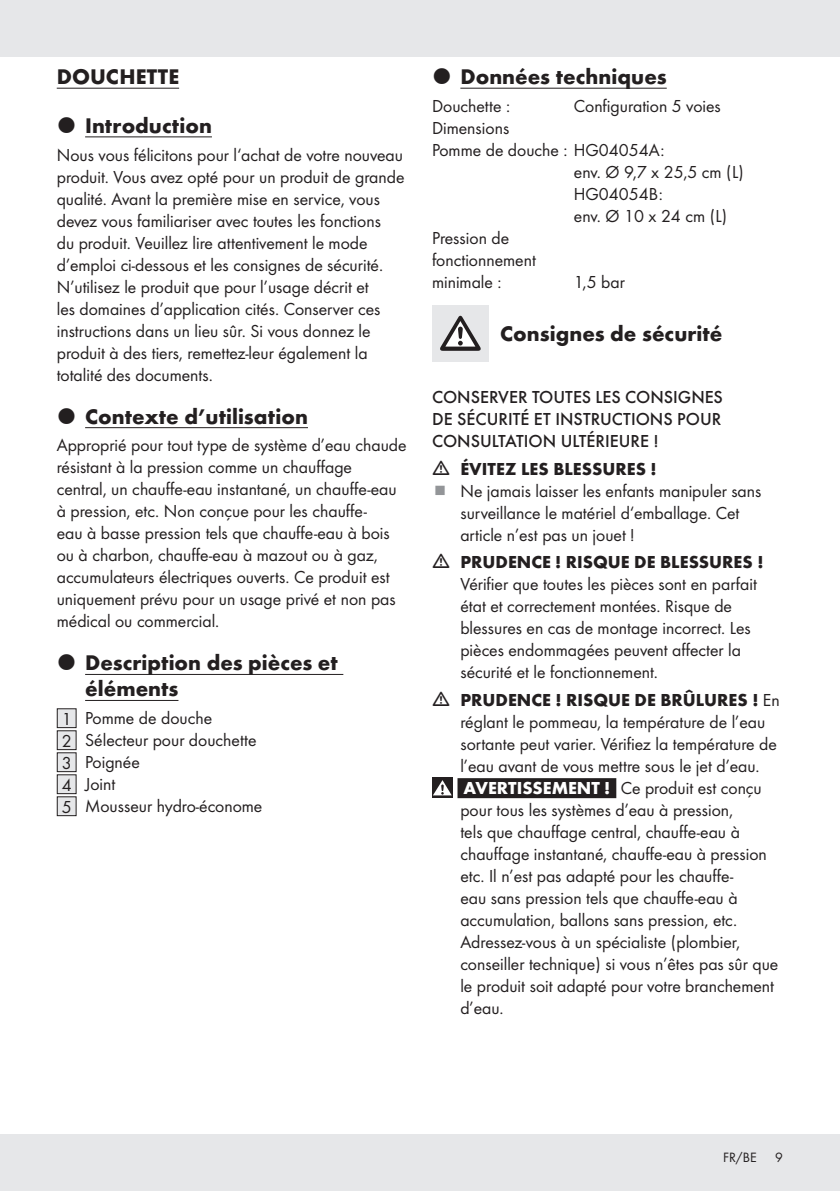
<style>
.page{position:relative;width:840px;height:1191px;background:#fff}
.page>*{position:absolute;margin:0;border:0;box-sizing:border-box;transform-origin:0 0}
.Headline-01{font:700 22px/26px "Futura";color:#231f20}
.Product_Name{font:700 22px "Futura";color:#231f20}
.Body{font:18px/22px "Futura Boo";color:#231f20}
.Indent{font:18px/22px "Futura Boo";color:#231f20}
.Body-2{font:500 18px/22px "Futura";color:#231f20;text-align:justify}
.t1{font:700 18px "Futura";color:#231f20}
.t2{font:14px "Futura Boo";color:#231f20}
.s1{font-family:"Futura";font-weight:700}
.s2{font-family:"Futura";font-weight:700;color:#fff}
</style>
<div class="page">
<div style="left:0;top:1134px;width:839px;height:57px;background:#e6e7e9"></div>
<div style="left:0;top:0;width:839px;height:57px;background:#e6e7e9"></div>
<hr style="left:57px;top:88px;width:122px;height:1px;background:#231f20">
<hr style="left:85px;top:136px;width:127px;height:1px;background:#231f20">
<hr style="left:85px;top:427px;width:223px;height:1px;background:#231f20">
<hr style="left:85px;top:674px;width:258px;height:1px;background:#231f20">
<hr style="left:85px;top:700px;width:93px;height:1px;background:#231f20">
<div style="left:57px;top:709px;width:19px;height:18px;background:#e6e7e9"></div>
<div style="left:57px;top:708px;width:20px;height:20px;border:1px solid #231f20"></div>
<div style="left:57px;top:731px;width:19px;height:18px;background:#e6e7e9"></div>
<div style="left:57px;top:730px;width:20px;height:20px;border:1px solid #231f20"></div>
<div style="left:57px;top:753px;width:19px;height:18px;background:#e6e7e9"></div>
<div style="left:57px;top:752px;width:20px;height:20px;border:1px solid #231f20"></div>
<div style="left:57px;top:775px;width:19px;height:18px;background:#e6e7e9"></div>
<div style="left:57px;top:774px;width:20px;height:20px;border:1px solid #231f20"></div>
<div style="left:57px;top:797px;width:19px;height:18px;background:#e6e7e9"></div>
<div style="left:57px;top:796px;width:20px;height:20px;border:1px solid #231f20"></div>
<hr style="left:460px;top:88px;width:206px;height:1px;background:#231f20">
<div style="left:457px;top:778px;width:159px;height:20px;background:#231f20"></div>
<div style="left:432px;top:305px;width:56px;height:57px;background:#e6e7e9"></div>
<svg style="left:440px;top:316px;width:40px;height:35px"></svg>
<svg style="left:432px;top:777px;width:21px;height:21px"></svg>
<svg style="left:432px;top:780px;width:19px;height:15px"></svg>
<p class="Product_Name" style="left:57px;top:61px;width:124px">DOUCHETTE</p>
<p class="Headline-01" style="left:85px;top:111px;width:128px">Introduction</p>
<p class="Body" style="left:57px;top:143px;width:349px">Nous vous félicitons pour l‘achat de votre nouveau produit. Vous avez opté pour un produit de grande qualité. Avant la première mise en service, vous devez vous familiariser avec toutes les fonctions<br>du produit. Veuillez lire attentivement le mode d’emploi ci-dessous et les consignes de sécurité.<br>N’utilisez le produit que pour l’usage décrit et<br>les domaines d’application cités. Conserver ces instructions dans un lieu sûr. Si vous donnez le produit à des tiers, remettez-leur également la totalité des documents.</p>
<p class="Headline-01" style="left:85px;top:401px;width:224px">Contexte d’utilisation</p>
<p class="Body" style="left:57px;top:433px;width:351px">Approprié pour tout type de système d’eau chaude résistant à la pression comme un chauffage<br>central, un chauffe-eau instantané, un chauffe-eau à pression, etc. Non conçue pour les chauffe-<br>eau à basse pression tels que chauffe-eau à bois ou à charbon, chauffe-eau à mazout ou à gaz, accumulateurs électriques ouverts. Ce produit est uniquement prévu pour un usage privé et non pas médical ou commercial.</p>
<p class="Headline-01" style="left:85px;top:648px;width:254px">Description des pièces et éléments</p>
<p class="Body" style="left:62px;top:707px;width:11px">1</p>
<p class="Indent" style="left:85px;top:706px;width:128px">Pomme de douche</p>
<p class="Body" style="left:62px;top:729px;width:11px">2</p>
<p class="Indent" style="left:85px;top:728px;width:173px">Sélecteur pour douchette</p>
<p class="Body" style="left:62px;top:751px;width:11px">3</p>
<p class="Indent" style="left:85px;top:750px;width:56px">Poignée</p>
<p class="Body" style="left:62px;top:773px;width:11px">4</p>
<p class="Indent" style="left:85px;top:772px;width:32px">Joint</p>
<p class="Body" style="left:62px;top:795px;width:11px">5</p>
<p class="Indent" style="left:85px;top:794px;width:179px">Mousseur hydro-économe</p>
<p class="Headline-01" style="left:460px;top:62px;width:208px">Données techniques</p>
<p class="Body" style="left:432px;top:94px;width:80px">Douchette :</p>
<p class="Body" style="left:573px;top:94px;width:148px">Configuration 5 voies</p>
<p class="Body" style="left:432px;top:116px;width:79px">Dimensions</p>
<p class="Body" style="left:432px;top:138px;width:234px">Pomme de douche : HG04054A:</p>
<p class="Body" style="left:573px;top:160px;width:171px">env. Ø 9,7 x 25,5 cm (L)</p>
<p class="Body" style="left:573px;top:182px;width:155px">HG04054B:<br>env. Ø 10 x 24 cm (L)</p>
<p class="Body" style="left:432px;top:226px;width:105px">Pression de fonctionnement minimale :</p>
<p class="Body" style="left:573px;top:270px;width:52px">1,5 bar</p>
<p class="Headline-01" style="left:500px;top:319px;width:224px">Consignes de sécurité</p>
<p class="Body-2" style="left:432px;top:385px;width:292px">CONSERVER TOUTES LES CONSIGNES DE SÉCURITÉ ET INSTRUCTIONS POUR CONSULTATION ULTÉRIEURE !</p>
<p class="t1" style="left:460px;top:455px;width:198px">ÉVITEZ LES BLESSURES !</p>
<p class="Body" style="left:460px;top:479px;width:302px">Ne jamais laisser les enfants manipuler sans surveillance le matériel d‘emballage. Cet article n’est pas un jouet !</p>
<p class="Body" style="left:460px;top:550px;width:304px"><span class="s1">PRUDENCE ! RISQUE DE BLESSURES !<br></span>Vérifier que toutes les pièces sont en parfait état et correctement montées. Risque de blessures en cas de montage incorrect. Les pièces endommagées peuvent affecter la sécurité et le fonctionnement.</p>
<p class="Body" style="left:460px;top:688px;width:320px"><span class="s1">PRUDENCE ! RISQUE DE BRÛLURES !</span> En réglant le pommeau, la température de l’eau sortante peut varier. Vérifiez la température de l’eau avant de vous mettre sous le jet d’eau.</p>
<p class="Indent" style="left:460px;top:776px;width:319px"><span class="s2">AVERTISSEMENT !</span> Ce produit est conçu pour tous les systèmes d’eau à pression,<br>tels que chauffage central, chauffe-eau à chauffage instantané, chauffe-eau à pression etc. Il n’est pas adapté pour les chauffe-<br>eau sans pression tels que chauffe-eau à accumulation, ballons sans pression, etc.<br>Adressez-vous à un spécialiste (plombier, conseiller technique) si vous n’êtes pas sûr que le produit soit adapté pour votre branchement d’eau.</p>
<p class="t2" style="left:722px;top:1147px;width:35px">FR/BE</p>
<p class="t2" style="left:774px;top:1147px;width:9px">9</p>
</div>
